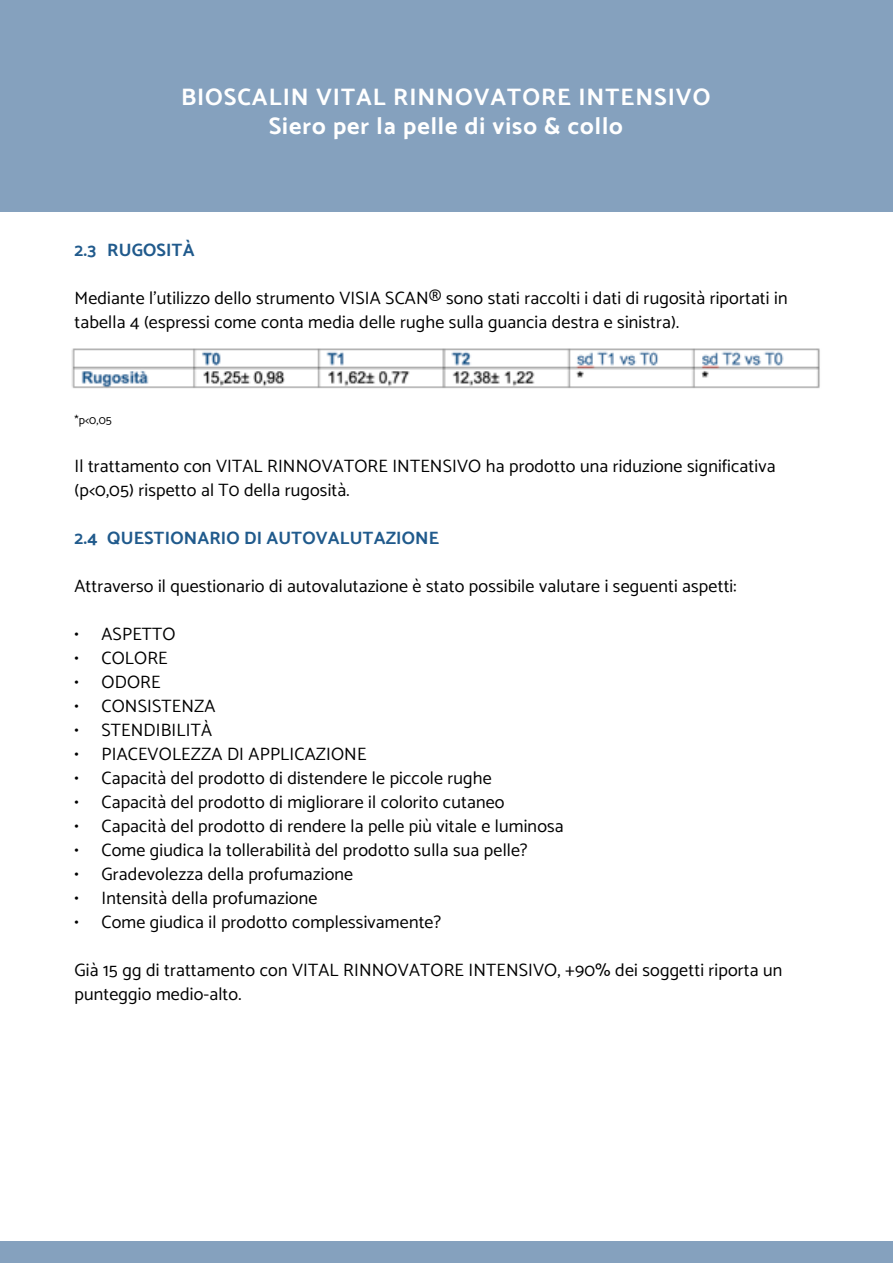
<style>
.page{position:relative;width:893px;height:1263px;background:#85a1be}
.page>*{position:absolute;margin:0;border:0;box-sizing:border-box;transform-origin:0 0}
.t1{font:700 24px/28.8px "Catamaran";letter-spacing:.04em;color:#fff;text-align:center}
.t2{font:18px/24px "Catamaran";letter-spacing:.01em;color:#000}
.t3{font:700 18px "Catamaran";letter-spacing:.01em;color:#205a8c}
.t4{font:12px "Catamaran";color:#000}
</style>
<div class="page">
<div style="left:0;top:213px;width:893px;height:1028px;background:#fff"></div>
<img style="left:71px;top:348px;width:749px;height:41px">
<h1 class="t1" style="left:181px;top:82px;width:531px">BIOSCALIN VITAL RINNOVATORE INTENSIVO<br>Siero per la pelle di viso &amp; collo</h1>
<p class="t3" style="left:75px;top:237px;width:122px">2.3 RUGOSITÀ</p>
<p class="t2" style="left:75px;top:286px;width:714px">Mediante l’utilizzo dello strumento VISIA SCAN® sono stati raccolti i dati di rugosità riportati in tabella 4 (espressi come conta media delle rughe sulla guancia destra e sinistra).</p>
<p class="t4" style="left:75px;top:411px;width:39px">*p&lt;0,05</p>
<p class="t2" style="left:75px;top:454px;width:702px">Il trattamento con VITAL RINNOVATORE INTENSIVO ha prodotto una riduzione significativa (p&lt;0,05) rispetto al T0 della rugosità.</p>
<p class="t3" style="left:75px;top:525px;width:366px">2.4 QUESTIONARIO DI AUTOVALUTAZIONE</p>
<p class="t2" style="left:75px;top:574px;width:663px">Attraverso il questionario di autovalutazione è stato possibile valutare i seguenti aspetti:</p>
<p class="t2" style="left:75px;top:622px;width:103px">• ASPETTO</p>
<p class="t2" style="left:75px;top:646px;width:95px">• COLORE</p>
<p class="t2" style="left:75px;top:670px;width:87px">• ODORE</p>
<p class="t2" style="left:75px;top:694px;width:142px">• CONSISTENZA</p>
<p class="t2" style="left:75px;top:718px;width:139px">• STENDIBILITÀ</p>
<p class="t2" style="left:75px;top:742px;width:293px">• PIACEVOLEZZA DI APPLICAZIONE</p>
<p class="t2" style="left:75px;top:766px;width:419px">• Capacità del prodotto di distendere le piccole rughe</p>
<p class="t2" style="left:75px;top:790px;width:431px">• Capacità del prodotto di migliorare il colorito cutaneo</p>
<p class="t2" style="left:75px;top:814px;width:491px">• Capacità del prodotto di rendere la pelle più vitale e luminosa</p>
<p class="t2" style="left:75px;top:838px;width:455px">• Come giudica la tollerabilità del prodotto sulla sua pelle?</p>
<p class="t2" style="left:75px;top:862px;width:280px">• Gradevolezza della profumazione</p>
<p class="t2" style="left:75px;top:886px;width:244px">• Intensità della profumazione</p>
<p class="t2" style="left:75px;top:910px;width:368px">• Come giudica il prodotto complessivamente?</p>
<p class="t2" style="left:75px;top:958px;width:709px">Già 15 gg di trattamento con VITAL RINNOVATORE INTENSIVO, +90% dei soggetti riporta un punteggio medio-alto.</p>
</div>
